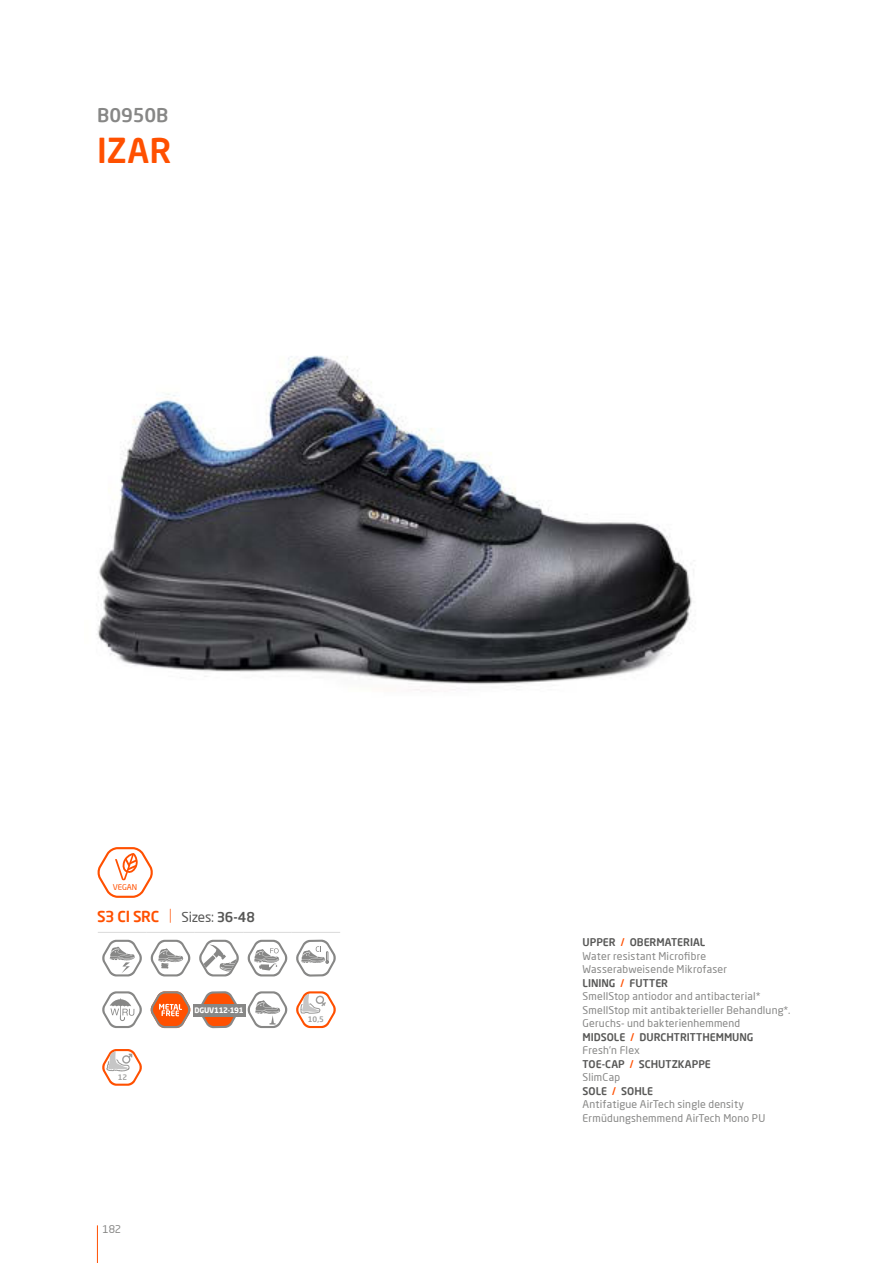
<style>
.page{position:relative;width:893px;height:1263px;background:#fff}
.page>*{position:absolute;margin:0;border:0;box-sizing:border-box;transform-origin:0 0}
.t1{font:500 33.75px "Neo Sans Pro";color:#ff5000}
.t2{font:500 18.75px "Neo Sans Pro";letter-spacing:-.005em;color:#878786}
.t3{font:500 15px "Neo Sans Pro";letter-spacing:-.02em;color:#ff5000}
.t4{font:10.5px/13.5px "Neo Sans Pro";letter-spacing:.02em;color:#878786}
.t5{font:7.95px "Neo Sans Pro";color:#ff5000}
.t6{font:700 7.5px "Neo Sans Pro";letter-spacing:-.035em;color:#fff}
.t7{font:500 7.5px "Neo Sans Pro";color:#9d9d9c}
.s1{font-weight:300}
.s2{font-weight:400;font-size:13.5px;color:#575756}
.s3{font-size:13.5px;color:#575756}
.s4{font-weight:500;color:#575756}
.s5{font-weight:500;color:#ff5000}
</style>
<div class="page">
<hr style="left:97px;top:1225px;width:1px;height:38px;background:#ff5000">
<img style="left:97px;top:355px;width:595px;height:335px">
<svg style="left:97px;top:847px;width:56px;height:51px"></svg>
<hr style="left:98px;top:932px;width:48px;height:1px;background:#dadada">
<hr style="left:146px;top:932px;width:49px;height:1px;background:#dadada">
<hr style="left:195px;top:932px;width:48px;height:1px;background:#dadada">
<hr style="left:243px;top:932px;width:49px;height:1px;background:#dadada">
<hr style="left:292px;top:932px;width:48px;height:1px;background:#dadada">
<svg style="left:102px;top:940px;width:40px;height:36px"></svg>
<svg style="left:150px;top:940px;width:41px;height:36px"></svg>
<svg style="left:199px;top:940px;width:40px;height:36px"></svg>
<svg style="left:247px;top:940px;width:41px;height:36px"></svg>
<svg style="left:296px;top:940px;width:40px;height:37px"></svg>
<svg style="left:102px;top:991px;width:40px;height:37px"></svg>
<svg style="left:150px;top:991px;width:41px;height:37px"></svg>
<svg style="left:199px;top:991px;width:40px;height:37px"></svg>
<div style="left:193px;top:1004px;width:52px;height:12px;background:#878786"></div>
<svg style="left:247px;top:991px;width:41px;height:37px"></svg>
<svg style="left:296px;top:991px;width:40px;height:37px"></svg>
<svg style="left:102px;top:1049px;width:40px;height:37px"></svg>
<h2 class="t2" style="left:97px;top:108px;width:73px">B0950B</h2>
<h1 class="t1" style="left:97px;top:136px;width:76px">IZAR</h1>
<p class="t5" style="left:113px;top:883px;width:26px">VEGAN</p>
<h3 class="t3" style="left:97px;top:910px;width:159px">S3 CI SRC <span class="s1">|</span> <span class="s2">Sizes:</span> <span class="s3">36-48</span></h3>
<p class="t7" style="left:118px;top:1074px;width:11px">12</p>
<p class="t6" style="left:194px;top:1006px;width:51px">DGUV112-191</p>
<p class="t7" style="left:308px;top:1016px;width:18px">10,5</p>
<p class="t4" style="left:102px;top:1223px;width:20px">182</p>
<p class="t4" style="left:583px;top:935px;width:209px"><span class="s4">UPPER</span> <span class="s5">/</span> <span class="s4">OBERMATERIAL<br></span>Water resistant Microfibre<br>Wasserabweisende Mikrofaser<br><span class="s4">LINING</span> <span class="s5">/</span> <span class="s4">FUTTER<br></span>SmellStop antiodor and antibacterial*<br>SmellStop mit antibakterieller Behandlung*.<br>Geruchs- und bakterienhemmend<br><span class="s4">MIDSOLE</span> <span class="s5">/</span> <span class="s4">DURCHTRITTHEMMUNG<br></span>Fresh’n Flex<br><span class="s4">TOE-CAP</span> <span class="s5">/</span> <span class="s4">SCHUTZKAPPE<br></span>SlimCap<br><span class="s4">SOLE</span> <span class="s5">/</span> <span class="s4">SOHLE<br></span>Antifatigue AirTech single density<br>Ermüdungshemmend AirTech Mono PU</p>
</div>
